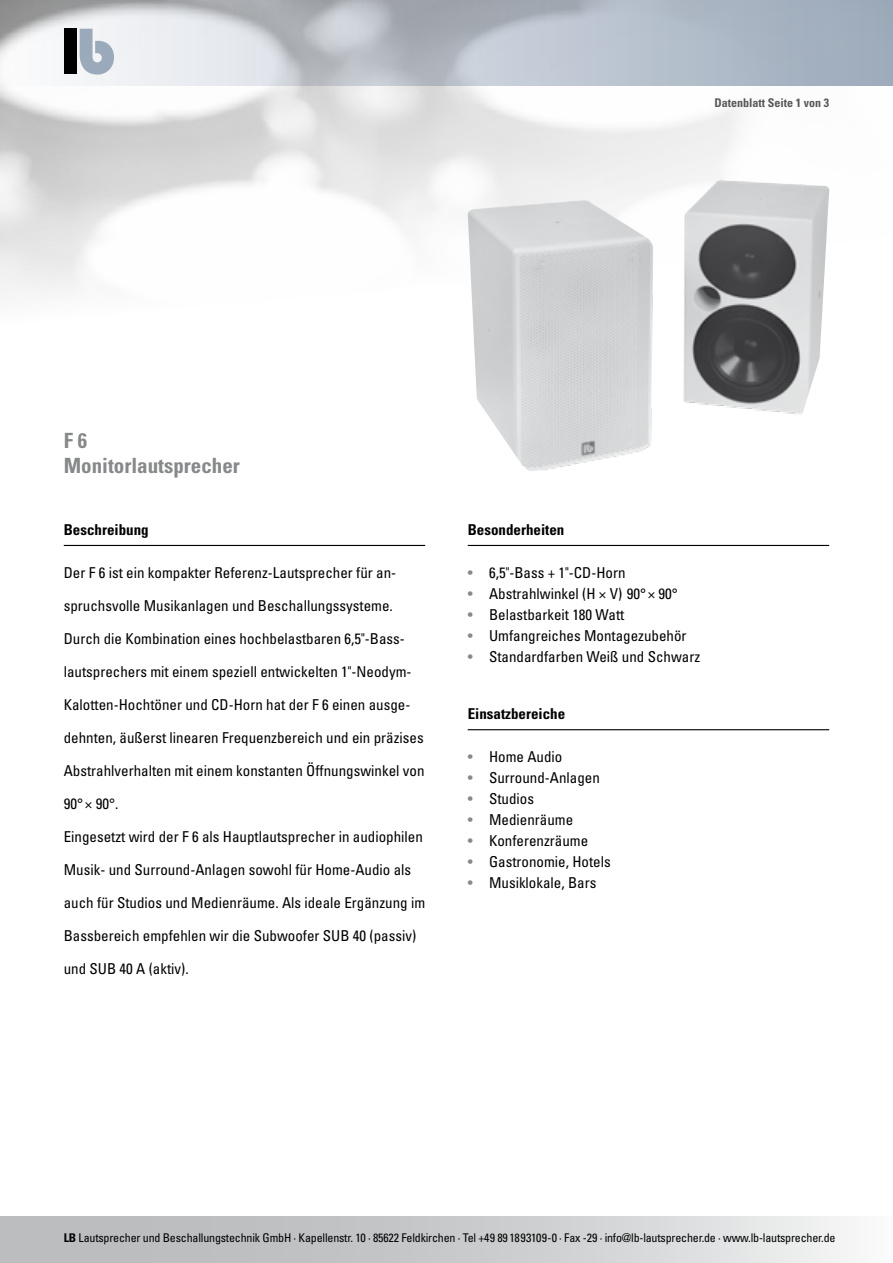
<style>
.page{position:relative;width:893px;height:1263px;background:#fff}
.page>*{position:absolute;margin:0;border:0;box-sizing:border-box;transform-origin:0 0}
.t1{font:700 condensed 21px/25.2px "Univers";color:#87888a}
.t2{font:condensed 15px "Univers";color:#000}
.t3{font:700 condensed 15px "Univers";color:#000}
.t4{font:condensed 12px "Univers";letter-spacing:-.015em;color:#000}
.t5{font:700 condensed 12px "Univers";letter-spacing:-.01em;color:#000}
.t6{font:700 condensed 12px "Univers";color:#58585a}
.s1{color:#87888a}
.s2{font-weight:700}
</style>
<div class="page">
<svg style="left:0;top:0;width:893px;height:85px"></svg>
<div style="left:64px;top:29px;width:13px;height:45px;background:#000"></div>
<svg style="left:80px;top:29px;width:34px;height:46px"></svg>
<div style="left:0;top:1216px;width:893px;height:47px;background:linear-gradient(to right,#afb1b3,#edeeee)"></div>
<hr style="left:64px;top:545px;width:361px;height:1px;background:#000">
<hr style="left:468px;top:545px;width:361px;height:1px;background:#000">
<hr style="left:468px;top:729px;width:361px;height:1px;background:#000">
<img style="left:468px;top:180px;width:361px;height:291px">
<p class="t6" style="left:714px;top:96px;width:116px">Datenblatt Seite 1 von 3</p>
<h1 class="t1" style="left:64px;top:428px;width:178px">F 6<br>Monitorlautsprecher</h1>
<p class="t3" style="left:64px;top:520px;width:86px">Beschreibung</p>
<p class="t2" style="left:64px;top:563px;width:332px">Der F 6 ist ein kompakter Referenz-Lautsprecher für an-</p>
<p class="t2" style="left:64px;top:596px;width:331px">spruchsvolle Musikanlagen und Beschallungssysteme.</p>
<p class="t2" style="left:64px;top:629px;width:343px">Durch die Kombination eines hochbelastbaren 6,5"-Bass-</p>
<p class="t2" style="left:64px;top:662px;width:349px">lautsprechers mit einem speziell entwickelten 1"-Neodym-</p>
<p class="t2" style="left:64px;top:695px;width:348px">Kalotten-Hochtöner und CD-Horn hat der F 6 einen ausge-</p>
<p class="t2" style="left:64px;top:728px;width:361px">dehnten, äußerst linearen Frequenzbereich und ein präzises</p>
<p class="t2" style="left:64px;top:761px;width:362px">Abstrahlverhalten mit einem konstanten Öffnungswinkel von</p>
<p class="t2" style="left:64px;top:794px;width:56px">90°× 90°.</p>
<p class="t2" style="left:64px;top:827px;width:361px">Eingesetzt wird der F 6 als Hauptlautsprecher in audiophilen</p>
<p class="t2" style="left:64px;top:860px;width:349px">Musik- und Surround-Anlagen sowohl für Home-Audio als</p>
<p class="t2" style="left:64px;top:893px;width:363px">auch für Studios und Medienräume. Als ideale Ergänzung im</p>
<p class="t2" style="left:64px;top:926px;width:354px">Bassbereich empfehlen wir die Subwoofer SUB 40 (passiv)</p>
<p class="t2" style="left:64px;top:959px;width:126px">und SUB 40 A (aktiv).</p>
<p class="t3" style="left:468px;top:520px;width:98px">Besonderheiten</p>
<p class="t2" style="left:468px;top:563px;width:159px"><span class="s1">•</span> 6,5"-Bass + 1"-CD-Horn</p>
<p class="t2" style="left:468px;top:584px;width:212px"><span class="s1">•</span> Abstrahlwinkel (H × V) 90°× 90°</p>
<p class="t2" style="left:468px;top:605px;width:158px"><span class="s1">•</span> Belastbarkeit 180 Watt</p>
<p class="t2" style="left:468px;top:626px;width:220px"><span class="s1">•</span> Umfangreiches Montagezubehör</p>
<p class="t2" style="left:468px;top:647px;width:234px"><span class="s1">•</span> Standardfarben Weiß und Schwarz</p>
<p class="t3" style="left:468px;top:705px;width:99px">Einsatzbereiche</p>
<p class="t2" style="left:468px;top:747px;width:96px"><span class="s1">•</span> Home Audio</p>
<p class="t2" style="left:468px;top:768px;width:134px"><span class="s1">•</span> Surround-Anlagen</p>
<p class="t2" style="left:468px;top:789px;width:68px"><span class="s1">•</span> Studios</p>
<p class="t2" style="left:468px;top:810px;width:107px"><span class="s1">•</span> Medienräume</p>
<p class="t2" style="left:468px;top:831px;width:122px"><span class="s1">•</span> Konferenzräume</p>
<p class="t2" style="left:468px;top:852px;width:144px"><span class="s1">•</span> Gastronomie, Hotels</p>
<p class="t2" style="left:468px;top:873px;width:130px"><span class="s1">•</span> Musiklokale, Bars</p>
<p class="t5" style="left:64px;top:1230px;width:137px">lb Lautsprecher und Beschal</p>
<p class="t5" style="left:300px;top:1230px;width:308px">Steinerstr. 15 K · 81369 München · Tel +49 89 1893109-0 · Fax -29 · i</p>
<p class="t5" style="left:734px;top:1230px;width:109px">ww.lb-lautsprecher.de</p>
<p class="t4" style="left:64px;top:1230px;width:773px"><span class="s2">LB</span> Lautsprecher und Beschallungstechnik GmbH · Kapellenstr. 10 · 85622 Feldkirchen · Tel +49 89 1893109-0 · Fax -29 · info@lb-lautsprecher.de · www.lb-lautsprecher.de</p>
</div>
